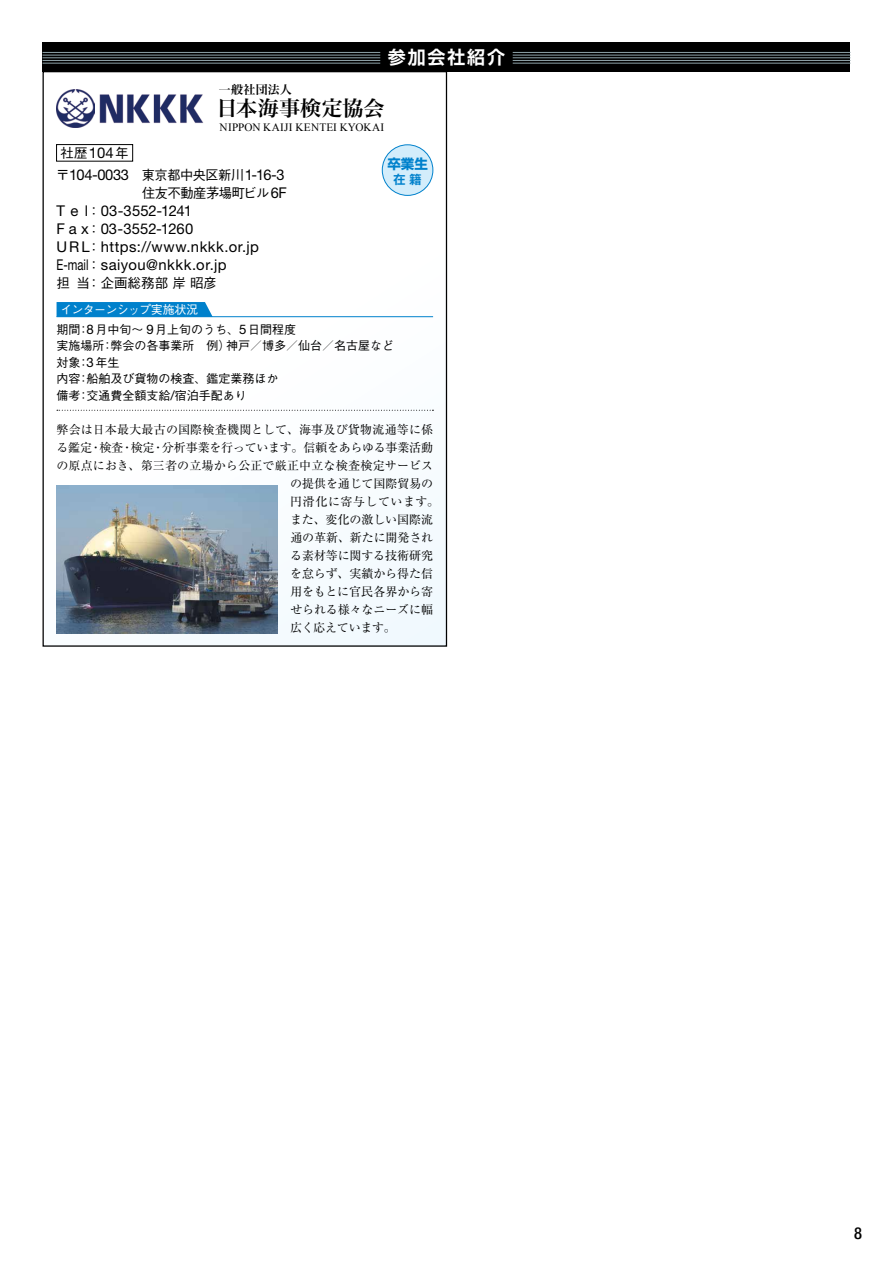
<style>
.page{position:relative;width:893px;height:1263px;background:#fff}
.page>*{position:absolute;margin:0;border:0;box-sizing:border-box;transform-origin:0 0}
.t1{font:21px "Hira Min Pro W6";letter-spacing:.005em;color:#000}
.t2{font:700 18px "Shin Go Pro De";letter-spacing:.1em;color:#fff}
.t3{font:500 condensed 16.5px "Helvetica Neue LT Std";color:#000}
.t4{font:14.85px/18px "Helvetica Neue LT Std";letter-spacing:.02em;color:#000}
.t5{font:14.85px "Helvetica Neue LT Std";letter-spacing:-.025em;color:#000}
.t6{font:500 13.5px "Gothic BBB Pro";letter-spacing:-.02em;color:#000}
.t7{font:500 13.5px "Gothic BBB Pro";letter-spacing:.01em;color:#000}
.t8{font:700 13.5px "Shin Go Pro";color:#0081cc}
.t9{font:12px "Ryumin Pro";letter-spacing:-.005em;color:#000}
.t10{font:500 12px/16.5px "Gothic BBB Pro";color:#000}
.t11{font:12px "Ryumin Pro";letter-spacing:.02em;color:#000}
.t12{font:12px "Ryumin Pro";letter-spacing:.015em;color:#000}
.t13{font:500 12px "Gothic BBB Pro";letter-spacing:-.055em;color:#fff}
.t14{font:12px "Ryumin Pro";letter-spacing:.04em;color:#000}
.t15{font:12px "Ryumin Pro";letter-spacing:-.025em;color:#000}
.t16{font:12px "Hira Min Pro W6";letter-spacing:.015em;color:#000}
.t17{font:700 12px "Shin Go Pro De";color:#0081cc}
.t18{font:11.25px "Times New Roman";letter-spacing:.02em;color:#000}
.s1{font-family:"Helvetica Neue LT Std";font-weight:400;font-size:14.85px}
.s2{font-family:"Gothic BBB Pro";font-weight:500;font-size:13.5px}
.s3{font-family:"Helvetica Neue LT Std";font-weight:400;font-size:13.2px}
</style>
<div class="page">
<div style="left:56px;top:144px;width:77px;height:17px;border:1px solid #000"></div>
<div style="left:382px;top:145px;width:51px;height:50px;background:#d3edfb;border-radius:50%"></div>
<div style="left:382px;top:145px;width:51px;height:51px;border:1px solid #0081cc;border-radius:50%"></div>
<svg style="left:57px;top:410px;width:376px;height:1px"></svg>
<div style="left:57px;top:302px;width:156px;height:14px;background:#0081cc"></div>
<hr style="left:57px;top:316px;width:376px;height:1px;background:#0081cc">
<div style="left:43px;top:43px;width:807px;height:29px;background:#000"></div>
<hr style="left:513px;top:52px;width:337px;height:1px;background:#8ea2a8">
<hr style="left:513px;top:55px;width:337px;height:1px;background:#8ea2a8">
<hr style="left:513px;top:57px;width:337px;height:1px;background:#8ea2a8">
<hr style="left:513px;top:60px;width:337px;height:1px;background:#8ea2a8">
<hr style="left:513px;top:63px;width:337px;height:1px;background:#8ea2a8">
<hr style="left:43px;top:52px;width:337px;height:1px;background:#8ea2a8">
<hr style="left:43px;top:55px;width:337px;height:1px;background:#8ea2a8">
<hr style="left:43px;top:57px;width:337px;height:1px;background:#8ea2a8">
<hr style="left:43px;top:60px;width:337px;height:1px;background:#8ea2a8">
<hr style="left:43px;top:63px;width:337px;height:1px;background:#8ea2a8">
<img style="left:56px;top:89px;width:38px;height:38px">
<img style="left:99px;top:94px;width:105px;height:29px">
<img style="left:57px;top:485px;width:221px;height:149px">
<h2 class="t2" style="left:388px;top:43px;width:118px">参加会社紹介</h2>
<p class="t16" style="left:219px;top:79px;width:74px">一般社団法人</p>
<h1 class="t1" style="left:216px;top:90px;width:170px">日本海事検定協会</h1>
<p class="t18" style="left:220px;top:120px;width:166px">NIPPON KAIJI KENTEI KYOKAI</p>
<p class="t6" style="left:61px;top:142px;width:69px">社歴<span class="s1">104</span>年</p>
<p class="t5" style="left:56px;top:166px;width:230px"><span class="s2">〒</span>104-0033 <span class="s2">東京都中央区新川</span>1-16-3</p>
<p class="t6" style="left:142px;top:182px;width:146px">住友不動産茅場町ビル<span class="s1">6F</span></p>
<p class="t4" style="left:57px;top:201px;width:204px">T e l <span class="s2">：</span>03-3552-1241<br>F a x <span class="s2">：</span>03-3552-1260<br>URL <span class="s2">：</span>https://www.nkkk.or.jp<br>E-mail<span class="s2">：</span>saiyou@nkkk.or.jp</p>
<p class="t7" style="left:57px;top:272px;width:162px">担当：企画総務部岸昭彦</p>
<p class="t13" style="left:60px;top:300px;width:139px">インターンシップ実施状況</p>
<p class="t8" style="left:387px;top:153px;width:42px">卒業生</p>
<p class="t17" style="left:394px;top:170px;width:29px">在 籍</p>
<p class="t10" style="left:57px;top:320px;width:339px">期間：<span class="s3">8</span>月中旬～ <span class="s3">9</span>月上旬のうち、<span class="s3">5</span>日間程度<br>実施場所：弊会の各事業所　例）神戸／博多／仙台／名古屋など対象：<span class="s3">3</span>年生<br>内容：船舶及び貨物の検査、鑑定業務ほか<br>備考：交通費全額支給<span class="s3">/</span>宿泊手配あり</p>
<p class="t11" style="left:56px;top:420px;width:378px">弊会は日本最大最古の国際検査機関として、海事及び貨物流通等に係</p>
<p class="t9" style="left:56px;top:438px;width:378px">る鑑定・検査・検定・分析事業を行っています。信頼をあらゆる事業活動</p>
<p class="t12" style="left:56px;top:456px;width:378px">の原点におき、第三者の立場から公正で厳正中立な検査検定サービス</p>
<p class="t9" style="left:290px;top:474px;width:144px">の提供を通じて国際貿易の</p>
<p class="t14" style="left:290px;top:492px;width:150px">円滑化に寄与しています。</p>
<p class="t9" style="left:290px;top:510px;width:144px">また、変化の激しい国際流</p>
<p class="t9" style="left:290px;top:528px;width:144px">通の革新、新たに開発され</p>
<p class="t9" style="left:290px;top:546px;width:144px">る素材等に関する技術研究</p>
<p class="t9" style="left:290px;top:564px;width:144px">を怠らず、実績から得た信</p>
<p class="t9" style="left:290px;top:582px;width:144px">用をもとに官民各界から寄</p>
<p class="t9" style="left:290px;top:600px;width:144px">せられる様々なニーズに幅</p>
<p class="t15" style="left:290px;top:618px;width:107px">広く応えています。</p>
<h3 class="t3" style="left:854px;top:1223px;width:9px">8</h3>
</div>
